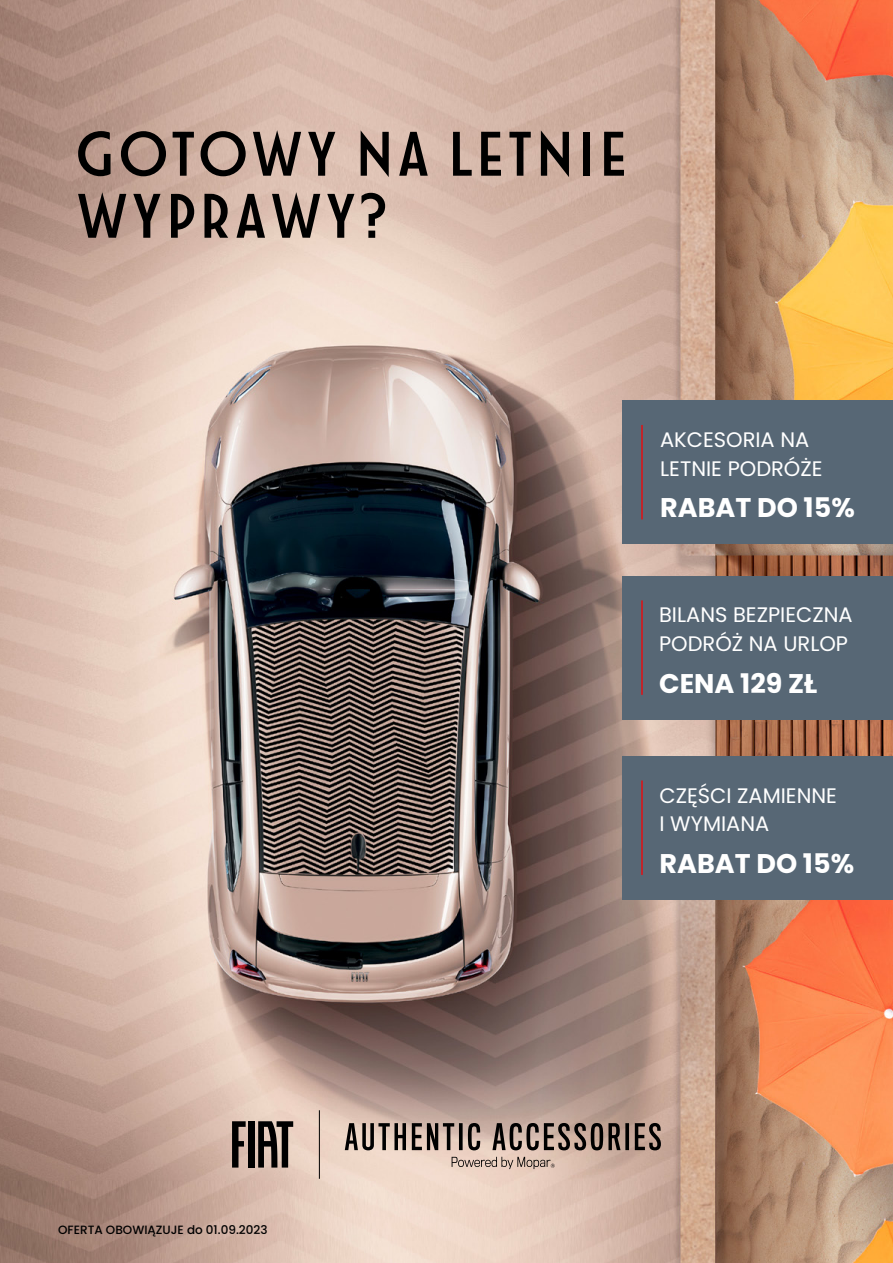
<style>
.page{position:relative;width:893px;height:1263px;background:#fff}
.page>*{position:absolute;margin:0;border:0;box-sizing:border-box;transform-origin:0 0}
.t1{font:67.5px/62.1px "FIATADVERT01 A";color:#000}
.t2{font:700 27px "Poppins";color:#fff}
.t3{font:21px/28.8px "Poppins";color:#fff}
.t4{font:500 12px "Poppins";color:#000}
</style>
<div class="page">
<img style="left:0;top:0;width:893px;height:1263px">
<div style="left:623px;top:400px;width:270px;height:144px;background:#576775"></div>
<div style="left:623px;top:756px;width:270px;height:143px;background:#576775"></div>
<div style="left:623px;top:576px;width:270px;height:143px;background:#576775"></div>
<hr style="left:641px;top:425px;width:2px;height:94px;background:#e30f13">
<hr style="left:641px;top:600px;width:2px;height:95px;background:#e30f13">
<hr style="left:641px;top:780px;width:2px;height:95px;background:#e30f13">
<svg style="left:345px;top:1123px;width:316px;height:27px;background:#807067"></svg>
<svg style="left:452px;top:1157px;width:103px;height:12px"></svg>
<hr style="left:319px;top:1110px;width:1px;height:69px;background:#000">
<div style="left:248px;top:1121px;width:7px;height:46px;background:#000"></div>
<svg style="left:232px;top:1121px;width:14px;height:46px"></svg>
<svg style="left:258px;top:1121px;width:35px;height:46px;background:#5f544e"></svg>
<h1 class="t1" style="left:74px;top:124px;width:556px">GOTOWY NA LETNIE<br>WYPRAWY?</h1>
<p class="t3" style="left:660px;top:425px;width:164px">AKCESORIA NA<br>LETNIE PODRÓŻE</p>
<p class="t2" style="left:660px;top:492px;width:196px">RABAT DO 15%</p>
<p class="t3" style="left:659px;top:601px;width:195px">BILANS BEZPIECZNA<br>PODRÓŻ NA URLOP</p>
<p class="t2" style="left:659px;top:668px;width:160px">CENA 129 ZŁ</p>
<p class="t3" style="left:659px;top:781px;width:179px">CZĘŚCI ZAMIENNE<br>I WYMIANA</p>
<p class="t2" style="left:659px;top:848px;width:196px">RABAT DO 15%</p>
<p class="t4" style="left:58px;top:1223px;width:211px">OFERTA OBOWIĄZUJE do 01.09.2023</p>
</div>
